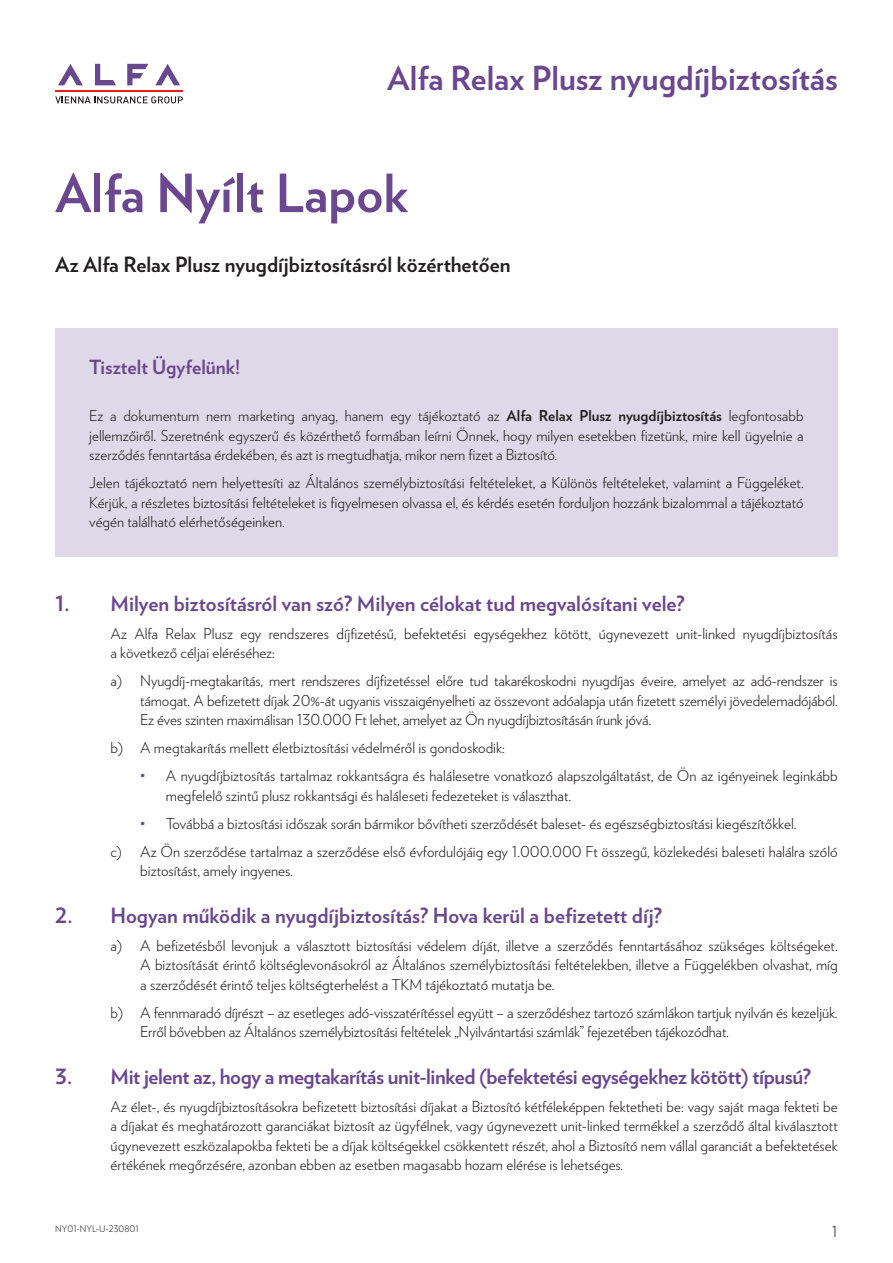
<style>
.page{position:relative;width:893px;height:1263px;background:#fff}
.page>*{position:absolute;margin:0;border:0;box-sizing:border-box;transform-origin:0 0}
.t1{font:700 52.5px "Verlag";color:#6a478f}
.t2{font:700 33px "Verlag";color:#6a478f}
.t3{font:700 21px "Verlag";color:#6a478f}
.t4{font:700 21px "Verlag";letter-spacing:-.02em;color:#6a478f}
.t5{font:700 21px "Verlag";color:#231f20}
.t6{font:700 19.5px "Verlag";color:#6a478f}
.t7{font:300 15px/19.5px "Verlag";color:#231f20;text-align:justify}
.t8{font:300 9px "Verlag";color:#231f20}
.s1{font-weight:700}
.s2{color:#6a478f}
</style>
<div class="page">
<svg style="left:155px;top:64px;width:25px;height:21px"></svg>
<svg style="left:127px;top:64px;width:21px;height:21px"></svg>
<svg style="left:95px;top:64px;width:21px;height:21px"></svg>
<svg style="left:58px;top:64px;width:25px;height:21px"></svg>
<hr style="left:55px;top:90px;width:128px;height:2px;background:#ee1d23">
<svg style="left:55px;top:96px;width:128px;height:7px"></svg>
<div style="left:55px;top:329px;width:783px;height:228px;background:#dfd8e8"></div>
<h2 class="t2" style="left:387px;top:52px;width:452px">Alfa Relax Plusz nyugdíjbiztosítás</h2>
<h1 class="t1" style="left:55px;top:152px;width:355px">Alfa Nyílt Lapok</h1>
<h3 class="t5" style="left:55px;top:248px;width:457px">Az Alfa Relax Plusz nyugdíjbiztosításról közérthetően</h3>
<h3 class="t6" style="left:89px;top:352px;width:152px">Tisztelt Ügyfelünk!</h3>
<p class="t7" style="left:89px;top:405px;width:716px">Ez a dokumentum nem marketing anyag, hanem egy tájékoztató az <span class="s1">Alfa Relax Plusz nyugdíjbiztosítás</span> legfontosabb jellemzőiről. Szeretnénk egyszerű és közérthető formában leírni Önnek, hogy milyen esetekben fizetünk, mire kell ügyelnie a szerződés fenntartása érdekében, és azt is megtudhatja, mikor nem fizet a Biztosító.</p>
<p class="t7" style="left:89px;top:472px;width:716px">Jelen tájékoztató nem helyettesíti az Általános személybiztosítási feltételeket, a Különös feltételeket, valamint a Függeléket.<br>Kérjük, a részletes biztosítási feltételeket is figyelmesen olvassa el, és kérdés esetén forduljon hozzánk bizalommal a tájékoztató végén található elérhetőségeinken.</p>
<h3 class="t3" style="left:55px;top:587px;width:631px">1. Milyen biztosításról van szó? Milyen célokat tud megvalósítani vele?</h3>
<p class="t7" style="left:111px;top:623px;width:729px">Az Alfa Relax Plusz egy rendszeres díjfizetésű, befektetési egységekhez kötött, úgynevezett unit-linked nyugdíjbiztosítás a következő céljai eléréséhez:</p>
<p class="t7" style="left:140px;top:670px;width:699px;text-indent:-30px">a) Nyugdíj-megtakarítás, mert rendszeres díjfizetéssel előre tud takarékoskodni nyugdíjas éveire, amelyet az adó-rendszer is támogat. A befizetett díjak 20%-át ugyanis visszaigényelheti az összevont adóalapja után fizetett személyi jövedelemadójából.<br>Ez éves szinten maximálisan 130.000 Ft lehet, amelyet az Ön nyugdíjbiztosításán írunk jóvá.</p>
<p class="t7" style="left:111px;top:737px;width:396px">b) A megtakarítás mellett életbiztosítási védelméről is gondoskodik:</p>
<p class="t7" style="left:166px;top:765px;width:673px;text-indent:-26px"><span class="s2">•</span> A nyugdíjbiztosítás tartalmaz rokkantságra és halálesetre vonatkozó alapszolgáltatást, de Ön az igényeinek leginkább megfelelő szintű plusz rokkantsági és haláleseti fedezeteket is választhat.</p>
<p class="t7" style="left:111px;top:809px;width:729px;line-height:28px;text-indent:30px"><span class="s2">•</span> Továbbá a biztosítási időszak során bármikor bővítheti szerződését baleset- és egészségbiztosítási kiegészítőkkel.<br>c) Az Ön szerződése tartalmaz a szerződése első évfordulójáig egy 1.000.000 Ft összegű, közlekedési baleseti halálra szóló</p>
<p class="t7" style="left:140px;top:860px;width:154px">biztosítást, amely ingyenes.</p>
<h3 class="t3" style="left:55px;top:899px;width:608px">2. Hogyan működik a nyugdíjbiztosítás? Hova kerül a befizetett díj?</h3>
<p class="t7" style="left:140px;top:935px;width:699px;text-indent:-30px">a) A befizetésből levonjuk a választott biztosítási védelem díját, illetve a szerződés fenntartásához szükséges költségeket.<br>A biztosítását érintő költséglevonásokról az Általános személybiztosítási feltételekben, illetve a Függelékben olvashat, míg a szerződését érintő teljes költségterhelést a TKM tájékoztató mutatja be.</p>
<p class="t7" style="left:140px;top:1002px;width:699px;text-indent:-30px">b) A fennmaradó díjrészt – az esetleges adó-visszatérítéssel együtt – a szerződéshez tartozó számlákon tartjuk nyilván és kezeljük.<br>Erről bővebben az Általános személybiztosítási feltételek „Nyilvántartási számlák” fejezetében tájékozódhat.</p>
<h3 class="t4" style="left:55px;top:1060px;width:757px">3. Mit jelent az, hogy a megtakarítás unit-linked (befektetési egységekhez kötött) típusú?</h3>
<p class="t7" style="left:111px;top:1096px;width:729px">Az élet-, és nyugdíjbiztosításokra befizetett biztosítási díjakat a Biztosító kétféleképpen fektetheti be: vagy saját maga fekteti be a díjakat és meghatározott garanciákat biztosít az ügyfélnek, vagy úgynevezett unit-linked termékkel a szerződő által kiválasztott úgynevezett eszközalapokba fekteti be a díjak költségekkel csökkentett részét, ahol a Biztosító nem vállal garanciát a befektetések értékének megőrzésére, azonban ebben az esetben magasabb hozam elérése is lehetséges.</p>
<p class="t8" style="left:55px;top:1222px;width:85px">NY01-NYL-U-230801</p>
<p class="t7" style="left:832px;top:1221px;width:7px">1</p>
</div>
